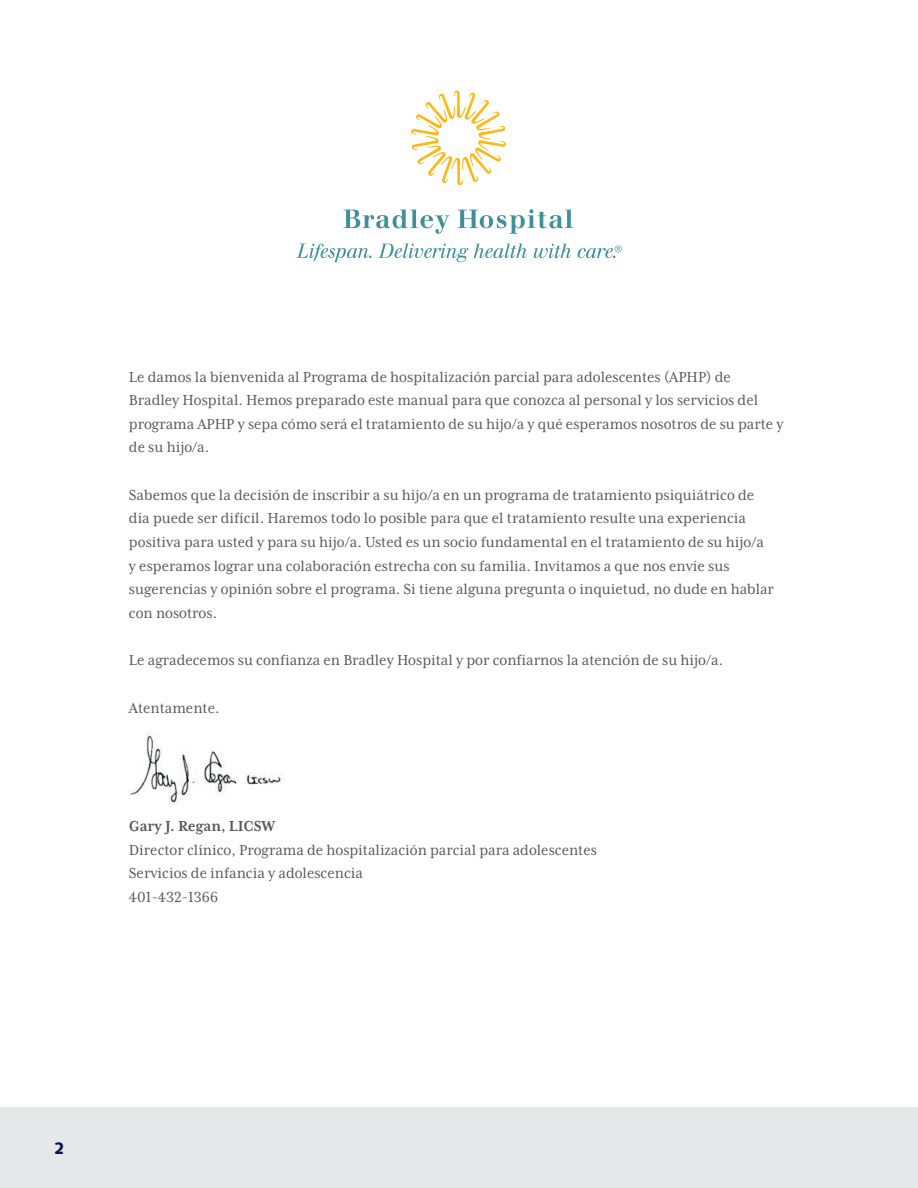
<style>
.page{position:relative;width:918px;height:1188px;background:#fff}
.page>*{position:absolute;margin:0;border:0;box-sizing:border-box;transform-origin:0 0}
.t1{font:16.65px/23.7px "Mrs Eaves XL Serif Nar OT";color:#57585a}
.t2{font:700 16.65px "Mrs Eaves XL Serif Nar OT";color:#57585a}
.t3{font:900 16.5px "Syntax";color:#04175c}
</style>
<div class="page">
<div style="left:0;top:1107px;width:918px;height:81px;background:#e6e7e9"></div>
<svg style="left:411px;top:90px;width:95px;height:95px"></svg>
<svg style="left:344px;top:209px;width:106px;height:25px"></svg>
<svg style="left:458px;top:209px;width:115px;height:25px"></svg>
<svg style="left:378px;top:244px;width:149px;height:18px"></svg>
<svg style="left:534px;top:244px;width:37px;height:14px"></svg>
<svg style="left:296px;top:244px;width:75px;height:18px"></svg>
<svg style="left:578px;top:245px;width:44px;height:13px"></svg>
<img style="left:129px;top:732px;width:154px;height:71px">
<p class="t1" style="left:129px;top:365px;width:656px">Le damos la bienvenida al Programa de hospitalización parcial para adolescentes (APHP) de Bradley Hospital. Hemos preparado este manual para que conozca al personal y los servicios del programa APHP y sepa cómo será el tratamiento de su hijo/a y qué esperamos nosotros de su parte y de su hijo/a.</p>
<p class="t1" style="left:129px;top:483px;width:647px">Sabemos que la decisión de inscribir a su hijo/a en un programa de tratamiento psiquiátrico de día puede ser difícil. Haremos todo lo posible para que el tratamiento resulte una experiencia positiva para usted y para su hijo/a. Usted es un socio fundamental en el tratamiento de su hijo/a y esperamos lograr una colaboración estrecha con su familia. Invitamos a que nos envíe sus sugerencias y opinión sobre el programa. Si tiene alguna pregunta o inquietud, no dude en hablar con nosotros.</p>
<p class="t1" style="left:129px;top:649px;width:596px">Le agradecemos su confanza en Bradley Hospital y por confarnos la atención de su hijo/a.</p>
<p class="t1" style="left:129px;top:696px;width:92px">Atentamente.</p>
<p class="t2" style="left:129px;top:818px;width:148px">Gary J. Regan, LICSW</p>
<p class="t1" style="left:129px;top:838px;width:470px">Director clínico, Programa de hospitalización parcial para adolescentes<br>Servicios de infancia y adolescencia<br>401-432-1366</p>
<p class="t3" style="left:54px;top:1138px;width:12px">2</p>
</div>
